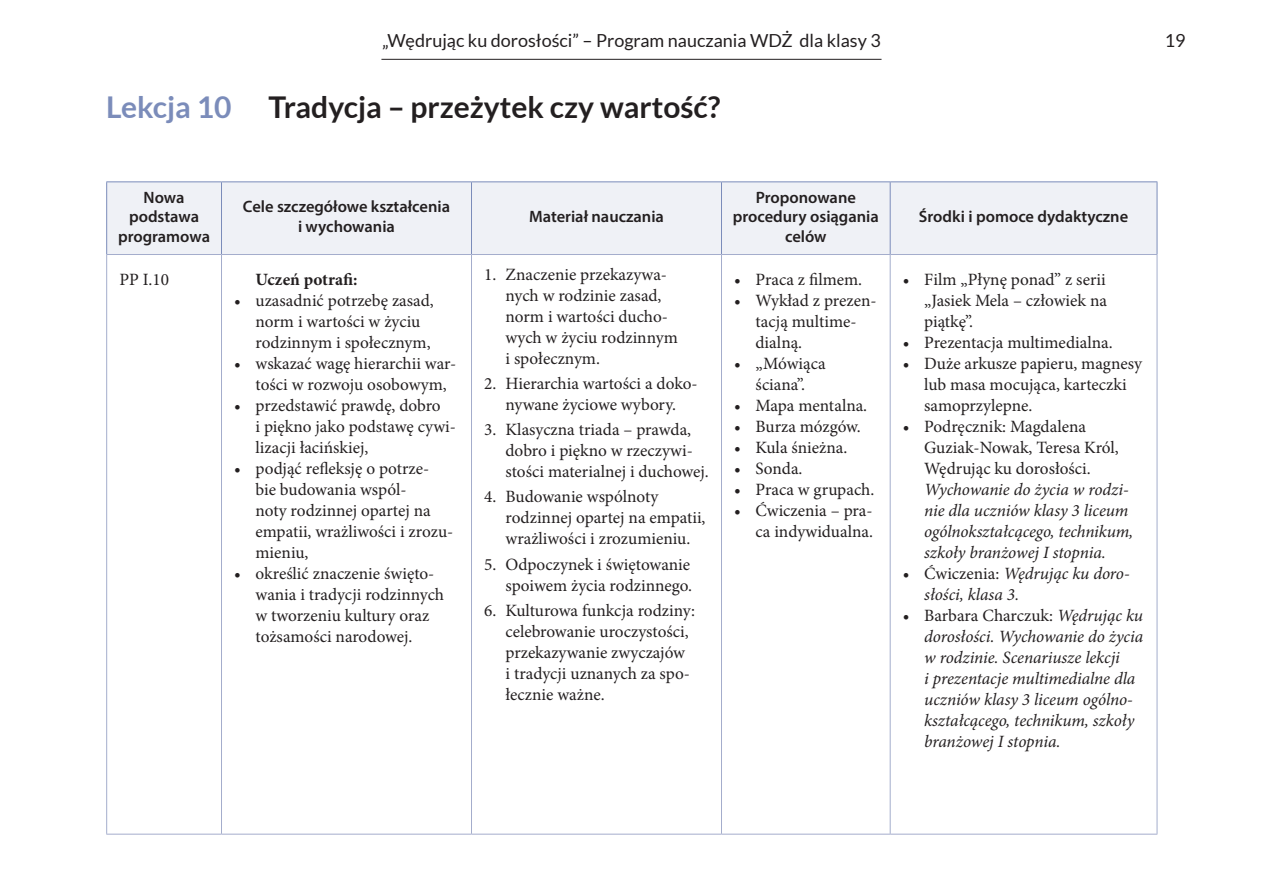
<style>
.page{position:relative;width:1263px;height:893px;background:#fff}
.page>*{position:absolute;margin:0;border:0;box-sizing:border-box;transform-origin:0 0}
.t1{font:700 30px "Lato";color:#231f20}
.t2{font:18px "Lato";color:#231f20}
.t3{font:17.25px/21px "Minion Pro";color:#231f20}
.t4{font:italic 17.25px/21px "Minion Pro";letter-spacing:-.005em;color:#231f20}
.t5{font:700 17.25px "Minion Pro";letter-spacing:-.005em;color:#231f20}
.t6{font:600 16.5px/19.5px "Myriad Pro";color:#231f20;text-align:center}
.s1{color:#7b8cba}
.s2{font-style:normal}
</style>
<div class="page">
<hr style="left:381px;top:59px;width:500px;height:1px;background:#231f20">
<div style="left:107px;top:182px;width:1050px;height:72px;background:#eff1f6"></div>
<hr style="left:221px;top:182px;width:1px;height:72px;background:#7b8cba">
<hr style="left:471px;top:182px;width:1px;height:72px;background:#7b8cba">
<hr style="left:721px;top:182px;width:1px;height:72px;background:#7b8cba">
<hr style="left:890px;top:182px;width:1px;height:72px;background:#7b8cba">
<hr style="left:221px;top:255px;width:1px;height:579px;background:#a4adcc">
<hr style="left:471px;top:255px;width:1px;height:579px;background:#a4adcc">
<hr style="left:721px;top:255px;width:1px;height:579px;background:#a4adcc">
<hr style="left:890px;top:255px;width:1px;height:579px;background:#a4adcc">
<hr style="left:106px;top:181px;width:115px;height:1px;background:#7b8cba">
<hr style="left:106px;top:182px;width:1px;height:72px;background:#7b8cba">
<hr style="left:221px;top:181px;width:250px;height:1px;background:#7b8cba">
<hr style="left:471px;top:181px;width:250px;height:1px;background:#7b8cba">
<hr style="left:721px;top:181px;width:169px;height:1px;background:#7b8cba">
<hr style="left:890px;top:181px;width:267px;height:1px;background:#7b8cba">
<hr style="left:1157px;top:182px;width:1px;height:72px;background:#7b8cba">
<hr style="left:106px;top:254px;width:115px;height:1px;background:#a4adcc">
<hr style="left:106px;top:255px;width:1px;height:579px;background:#a4adcc">
<hr style="left:221px;top:254px;width:250px;height:1px;background:#a4adcc">
<hr style="left:471px;top:254px;width:250px;height:1px;background:#a4adcc">
<hr style="left:721px;top:254px;width:169px;height:1px;background:#a4adcc">
<hr style="left:890px;top:254px;width:267px;height:1px;background:#a4adcc">
<hr style="left:1157px;top:255px;width:1px;height:579px;background:#a4adcc">
<hr style="left:106px;top:834px;width:115px;height:1px;background:#a4adcc">
<hr style="left:221px;top:834px;width:250px;height:1px;background:#a4adcc">
<hr style="left:471px;top:834px;width:250px;height:1px;background:#a4adcc">
<hr style="left:721px;top:834px;width:169px;height:1px;background:#a4adcc">
<hr style="left:890px;top:834px;width:267px;height:1px;background:#a4adcc">
<p class="t2" style="left:382px;top:31px;width:500px">„Wędrując ku dorosłości” – Program nauczania WDŻ dla klasy 3</p>
<p class="t2" style="left:1165px;top:31px;width:22px">19</p>
<h1 class="t1" style="left:106px;top:90px;width:616px"><span class="s1">Lekcja 10</span> Tradycja – przeżytek czy wartość?</h1>
<p class="t6" style="left:118px;top:187px;width:93px">Nowa podstawa programowa</p>
<p class="t6" style="left:243px;top:197px;width:209px">Cele szczegółowe kształcenia i wychowania</p>
<p class="t6" style="left:529px;top:207px;width:136px">Materiał nauczania</p>
<p class="t3" style="left:119px;top:269px;width:51px">PP I.10</p>
<p class="t5" style="left:255px;top:267px;width:103px">Uczeń potrafi:</p>
<p class="t3" style="left:255px;top:290px;width:180px;text-indent:-21px">• uzasadnić potrzebę zasad, norm i wartości w życiu rodzinnym i społecznym,</p>
<p class="t3" style="left:255px;top:353px;width:202px;text-indent:-21px">• wskazać wagę hierarchii war&shy;tości w rozwoju osobowym,</p>
<p class="t3" style="left:255px;top:395px;width:202px;text-indent:-21px">• przedstawić prawdę, dobro<br>i piękno jako podstawę cywi&shy;lizacji łacińskiej,</p>
<p class="t3" style="left:255px;top:458px;width:199px;text-indent:-21px">• podjąć refleksję o potrze&shy;bie budowania wspól-<br>noty rodzinnej opartej na empatii, wrażliwości i zrozu&shy;mieniu,</p>
<p class="t3" style="left:255px;top:563px;width:190px;text-indent:-21px">• określić znaczenie święto&shy;wania i tradycji rodzinnych w tworzeniu kultury oraz tożsamości narodowej.</p>
<p class="t3" style="left:505px;top:264px;width:174px;text-indent:-21px">1. Znaczenie przekazywa&shy;nych w rodzinie zasad, norm i wartości ducho&shy;wych w życiu rodzinnym i społecznym.</p>
<p class="t3" style="left:484px;top:373px;width:215px;text-align:center">2. Hierarchia wartości a doko&shy;nywane życiowe wybory.</p>
<p class="t3" style="left:505px;top:419px;width:205px;text-indent:-21px">3. Klasyczna triada – prawda, dobro i piękno w rzeczywi&shy;stości materialnej i duchowej.</p>
<p class="t3" style="left:505px;top:486px;width:201px;text-indent:-21px">4. Budowanie wspólnoty rodzinnej opartej na empatii, wrażliwości i zrozumieniu.</p>
<p class="t3" style="left:484px;top:554px;width:209px;text-align:right">5. Odpoczynek i świętowanie spoiwem życia rodzinnego.</p>
<p class="t3" style="left:505px;top:600px;width:191px;text-indent:-21px">6. Kulturowa funkcja rodziny: celebrowanie uroczystości, przekazywanie zwyczajów<br>i tradycji uznanych za spo&shy;łecznie ważne.</p>
<p class="t6" style="left:733px;top:187px;width:148px">Proponowane procedury osiągania celów</p>
<p class="t3" style="left:734px;top:269px;width:129px">• Praca z filmem.</p>
<p class="t3" style="left:755px;top:290px;width:123px;text-indent:-21px">• Wykład z prezen&shy;tacją multime&shy;dialną.</p>
<p class="t3" style="left:734px;top:353px;width:93px;text-align:center">• „Mówiąca ściana”.</p>
<p class="t3" style="left:734px;top:395px;width:134px">• Mapa mentalna.</p>
<p class="t3" style="left:734px;top:416px;width:128px">• Burza mózgów.</p>
<p class="t3" style="left:734px;top:437px;width:115px">• Kula śnieżna.</p>
<p class="t3" style="left:734px;top:458px;width:70px">• Sonda.</p>
<p class="t3" style="left:734px;top:479px;width:142px">• Praca w grupach.</p>
<p class="t3" style="left:734px;top:500px;width:140px;text-align:right">• Ćwiczenia – pra&shy;ca indywidualna.</p>
<p class="t6" style="left:919px;top:207px;width:211px">Środki i pomoce dydaktyczne</p>
<p class="t3" style="left:924px;top:269px;width:184px;text-align:justify;text-indent:-21px">• Film „Płynę ponad” z serii „Jasiek Mela – człowiek na piątkę”.</p>
<p class="t3" style="left:903px;top:332px;width:211px">• Prezentacja multimedialna.</p>
<p class="t3" style="left:924px;top:353px;width:219px;text-indent:-21px">• Duże arkusze papieru, magnesy lub masa mocująca, karteczki samoprzylepne.</p>
<p class="t3" style="left:924px;top:416px;width:196px;text-indent:-21px">• Podręcznik: Magdalena<br>Guziak-Nowak, Teresa Król,<br>Wędrując ku dorosłości.</p>
<p class="t4" style="left:924px;top:479px;width:211px">Wychowanie do życia w rodzi&shy;nie dla uczniów klasy 3 liceum ogólnokształcącego, technikum, szkoły branżowej I stopnia.</p>
<p class="t4" style="left:924px;top:563px;width:207px;text-indent:-21px"><span class="s2">• Ćwiczenia:</span> Wędrując ku doro&shy;słości, klasa 3.</p>
<p class="t4" style="left:924px;top:605px;width:221px;text-indent:-21px"><span class="s2">• Barbara Charczuk:</span> Wędrując ku dorosłości. Wychowanie do życia w rodzinie. Scenariusze lekcji<br>i prezentacje multimedialne dla uczniów klasy 3 liceum ogólno&shy;kształcącego, technikum, szkoły branżowej I stopnia.</p>
</div>
